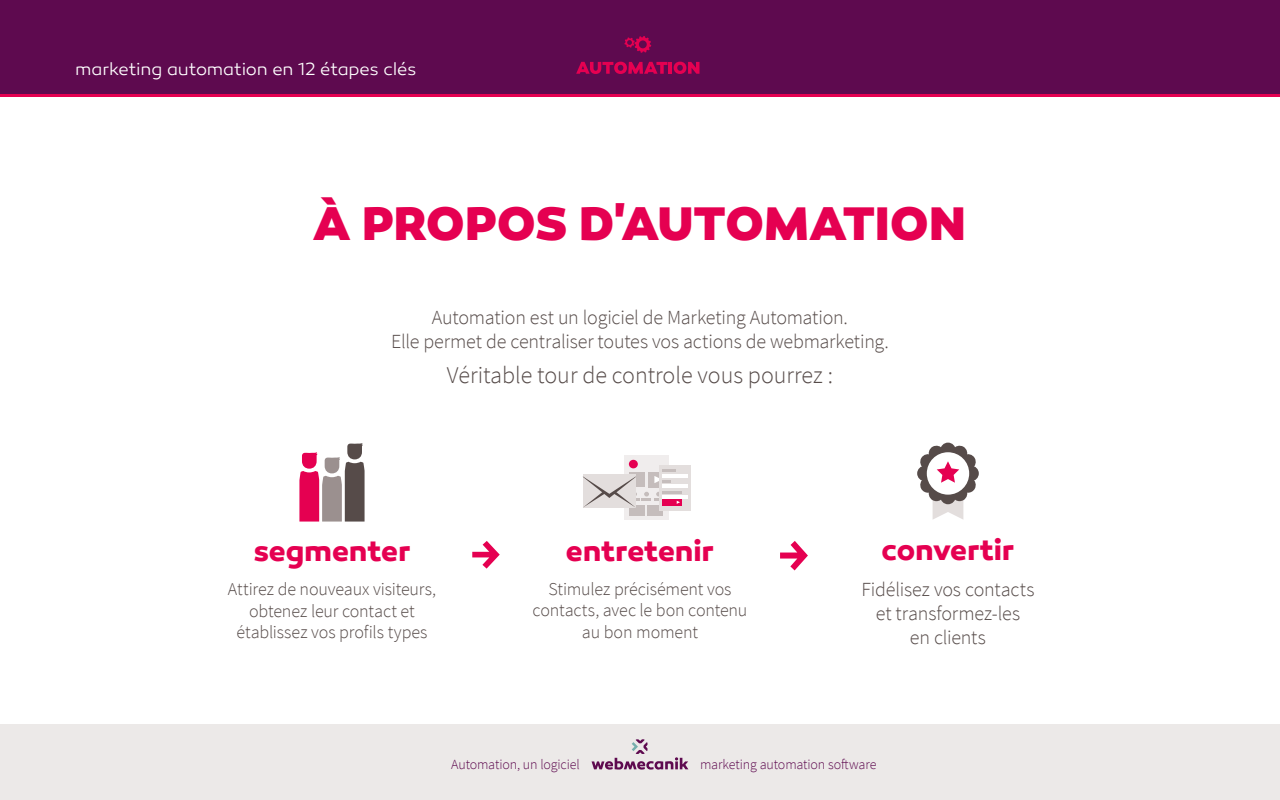
<style>
.page{position:relative;width:1280px;height:800px;background:#fff}
.page>*{position:absolute;margin:0;border:0;box-sizing:border-box;transform-origin:0 0}
.t1{font:800 48px "Canaro";letter-spacing:.005em;color:#e50051}
.t2{font:700 30px "Canaro";letter-spacing:-.005em;color:#e50051}
.t3{font:300 24px "Source Sans Pro";color:#564b49}
.t4{font:300 20px/24px "Source Sans Pro";letter-spacing:-.01em;color:#564b49;text-align:center}
.t5{font:300 18px/21.6px "Source Sans Pro";letter-spacing:-.01em;color:#564b49;text-align:center}
.t6{font:300 18px "Canaro";letter-spacing:-.01em;color:#fff}
.t7{font:300 14px "Source Sans Pro";letter-spacing:-.01em;color:#5e0a4f}
</style>
<div class="page">
<div style="left:0;top:0;width:1280px;height:94px;background:#5e0a4f"></div>
<hr style="left:0;top:94px;width:1280px;height:3px;background:#e50051">
<div style="left:0;top:724px;width:1280px;height:76px;background:#ece9e8"></div>
<svg style="left:592px;top:739px;width:96px;height:31px"></svg>
<svg style="left:576px;top:62px;width:124px;height:12px"></svg>
<svg style="left:624px;top:36px;width:27px;height:17px"></svg>
<svg style="left:940px;top:443px;width:16px;height:61px"></svg>
<svg style="left:917px;top:466px;width:62px;height:15px"></svg>
<svg style="left:919px;top:445px;width:58px;height:74px"></svg>
<svg style="left:299px;top:443px;width:66px;height:79px"></svg>
<div style="left:624px;top:455px;width:45px;height:65px;background:#f0eded"></div>
<div style="left:629px;top:460px;width:9px;height:8px;background:#e50051;border-radius:50%"></div>
<div style="left:629px;top:505px;width:16px;height:11px;background:#c5bdbc"></div>
<div style="left:648px;top:505px;width:15px;height:11px;background:#c5bdbc"></div>
<div style="left:660px;top:465px;width:31px;height:46px;background:#e3dedd"></div>
<hr style="left:663px;top:474px;width:25px;height:4px;background:#fff">
<hr style="left:663px;top:485px;width:25px;height:3px;background:#fff">
<hr style="left:663px;top:495px;width:25px;height:4px;background:#fff">
<svg style="left:583px;top:470px;width:99px;height:38px"></svg>
<svg style="left:472px;top:541px;width:28px;height:28px"></svg>
<svg style="left:780px;top:541px;width:28px;height:29px"></svg>
<p class="t6" style="left:75px;top:58px;width:343px">marketing automation en 12 étapes clés</p>
<h1 class="t1" style="left:313px;top:193px;width:654px">À PROPOS D'AUTOMATION</h1>
<p class="t4" style="left:391px;top:306px;width:499px">Automation est un logiciel de Marketing Automation.<br>Elle permet de centraliser toutes vos actions de webmarketing.</p>
<p class="t3" style="left:447px;top:361px;width:388px">Véritable tour de controle vous pourrez :</p>
<h2 class="t2" style="left:253px;top:532px;width:159px">segmenter</h2>
<h2 class="t2" style="left:566px;top:532px;width:150px">entretenir</h2>
<h2 class="t2" style="left:882px;top:531px;width:134px">convertir</h2>
<p class="t5" style="left:228px;top:578px;width:210px">Attirez de nouveaux visiteurs, obtenez leur contact et établissez vos profils types</p>
<p class="t5" style="left:533px;top:578px;width:216px">Stimulez précisément vos contacts, avec le bon contenu au bon moment</p>
<p class="t4" style="left:861px;top:578px;width:175px">Fidélisez vos contacts et transformez-les<br>en clients</p>
<p class="t7" style="left:451px;top:756px;width:130px">Automation, un logiciel</p>
<p class="t7" style="left:700px;top:756px;width:178px">marketing automation software</p>
</div>
